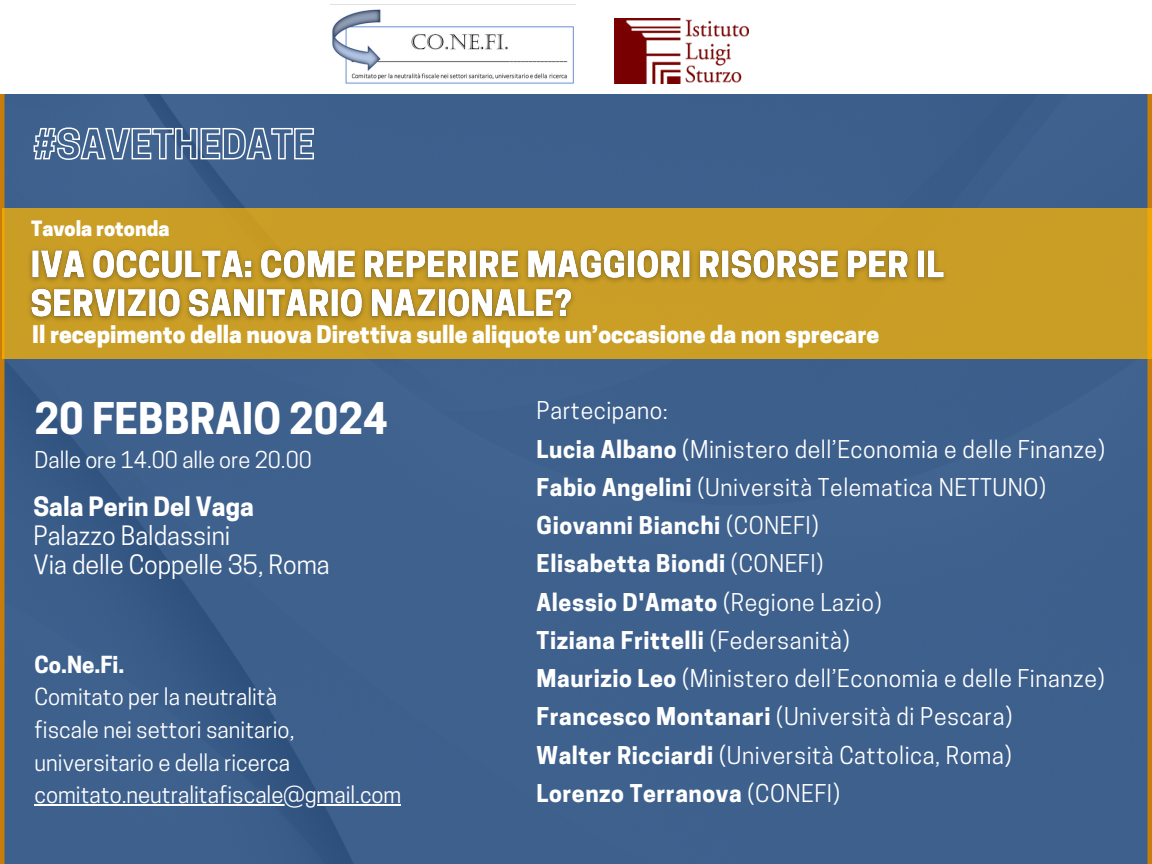
<style>
.page{position:relative;width:1152px;height:864px;background:#fff}
.page>*{position:absolute;margin:0;border:0;box-sizing:border-box;transform-origin:0 0}
.t1{font:700 41.1px "Cooper Hewitt";color:#fff}
.t2{font:25.05px/29.1px "Cooper Hewitt";color:#fff}
.t3{font:23.1px/38.2px "Cooper Hewitt";letter-spacing:.025em;color:#fff}
.t4{font:700 23.1px "Cooper Hewitt";letter-spacing:.025em;color:#fff}
.t5{font:800 22.8px "Cooper Hewitt";color:#fff}
.t6{font:22.05px/32.8px "Cooper Hewitt";color:#fff}
.t7{font:700 22.05px "Cooper Hewitt";color:#fff}
.t8{font:21.9px "Cooper Hewitt";color:#fff}
.t9{font:800 19.8px "Cooper Hewitt";color:#fff}
.s1{font-weight:700}
.s2{font-weight:400}
</style>
<div class="page">
<div style="left:4px;top:94px;width:1144px;height:770px;background:#3e608d"></div>
<hr style="left:0;top:84px;width:4px;height:780px;background:#c87c09">
<hr style="left:1148px;top:86px;width:4px;height:778px;background:#c87c09">
<div style="left:0;top:0;width:1152px;height:93px;background:#fff"></div>
<img style="left:615px;top:19px;width:133px;height:65px">
<img style="left:330px;top:4px;width:246px;height:80px">
<div style="left:2px;top:208px;width:1150px;height:151px;background:#ca9e26"></div>
<img style="left:29px;top:248px;width:917px;height:73px">
<hr style="left:35px;top:804px;width:366px;height:2px;background:#fff">
<svg style="left:33px;top:127px;width:282px;height:34px;background:#6e88aa"></svg>
<p class="t9" style="left:31px;top:222px;width:140px">Tavola rotonda</p>
<p class="t5" style="left:32px;top:326px;width:848px">Il recepimento della nuova Direttiva sulle aliquote un’occasione da non sprecare</p>
<h1 class="t1" style="left:35px;top:403px;width:355px">20 FEBBRAIO 2024</h1>
<h4 class="t8" style="left:35px;top:452px;width:279px">Dalle ore 14.00 alle ore 20.00</h4>
<h3 class="t2" style="left:33px;top:495px;width:222px"><span class="s1">Sala Perin Del Vaga<br></span>Palazzo Baldassini</h3>
<h3 class="t2" style="left:33px;top:553px;width:298px">Via delle Coppelle 35, Roma</h3>
<h4 class="t7" style="left:35px;top:656px;width:91px">Co.Ne.Fi.</h4>
<h3 class="t6" style="left:35px;top:683px;width:261px">Comitato per la neutralità fiscale nei settori sanitario, universitario e della ricerca</h3>
<p class="t3" style="left:537px;top:395px;width:570px">Partecipano:<br><span class="s1">Lucia Albano</span> (Ministero dell’Economia e delle Finanze)<br><span class="s1">Fabio Angelini</span> (Università Telematica NETTUNO)<br><span class="s1">Giovanni Bianchi</span> (CONEFI)<br><span class="s1">Elisabetta Biondi</span> (CONEFI)<br><span class="s1">Alessio D'Amato</span> (Regione Lazio)<br><span class="s1">Tiziana Frittelli</span> (Federsanità)<br><span class="s1">Maurizio Leo</span> (Ministero dell’Economia e delle Finanze)<br><span class="s1">Francesco Montanari</span> (Università di Pescara)<br><span class="s1">Walter Ricciardi</span> (Università Cattolica, Roma)</p>
<h1 class="t6" style="left:35px;top:781px;width:368px">comitato.neutralitafiscale@gmail.com</h1>
<p class="t4" style="left:537px;top:785px;width:305px">Lorenzo Terranova <span class="s2">(CONEFI)</span></p>
</div>
